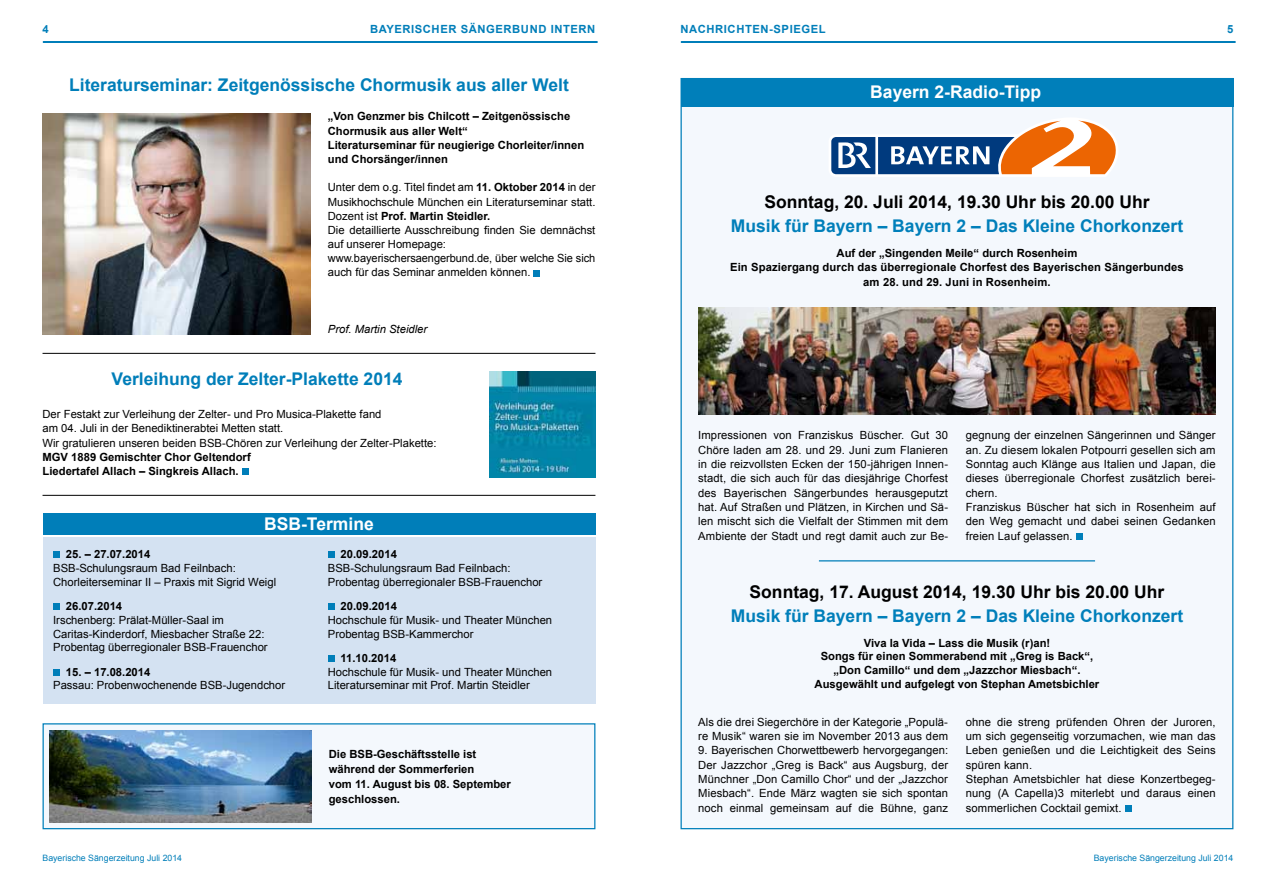
<style>
.page{position:relative;width:1276px;height:886px;background:#fff}
.page>*{position:absolute;margin:0;border:0;box-sizing:border-box;transform-origin:0 0}
.t1{font:700 17.5px "Arial";color:#007fba}
.t2{font:700 17.5px "Arial";color:#007eb9}
.t3{font:700 17.5px "Arial";color:#000}
.t4{font:700 17.5px "Arial";color:#fff}
.t5{font:11.25px/14.4px "Arial";color:#000}
.t6{font:700 11.25px/14.1px "Arial";color:#000}
.t7{font:700 11.25px "Arial";letter-spacing:.05em;color:#007eb9}
.t8{font:italic 11.25px "Arial";color:#000}
.t9{font:8.75px "Arial";color:#007eb9}
.s1{font-weight:700}
</style>
<div class="page">
<hr style="left:44px;top:41px;width:553px;height:2px;background:#007eb9">
<hr style="left:682px;top:41px;width:552px;height:2px;background:#007eb9">
<div style="left:43px;top:513px;width:552px;height:21px;background:#007eb9"></div>
<div style="left:43px;top:537px;width:552px;height:167px;background:#d4e2f2"></div>
<div style="left:53px;top:552px;width:7px;height:6px;background:#007eb9"></div>
<div style="left:53px;top:603px;width:7px;height:7px;background:#007eb9"></div>
<div style="left:53px;top:669px;width:7px;height:7px;background:#007eb9"></div>
<svg style="left:328px;top:552px;width:6px;height:6px"></svg>
<div style="left:328px;top:603px;width:6px;height:7px;background:#007eb9"></div>
<div style="left:328px;top:655px;width:6px;height:7px;background:#007eb9"></div>
<div style="left:43px;top:724px;width:552px;height:105px;background:#f4f8fd"></div>
<div style="left:43px;top:723px;width:552px;height:106px;border:1px solid #007fba"></div>
<hr style="left:43px;top:353px;width:552px;height:1px;background:#000">
<hr style="left:43px;top:495px;width:552px;height:1px;background:#000">
<div style="left:242px;top:468px;width:6px;height:7px;background:#007eb9"></div>
<svg style="left:534px;top:270px;width:6px;height:6px"></svg>
<img style="left:489px;top:371px;width:106px;height:106px">
<img style="left:43px;top:114px;width:267px;height:221px">
<div style="left:680px;top:78px;width:553px;height:751px;background:#f4f8fd;border:1px solid #007fba"></div>
<div style="left:1076px;top:533px;width:6px;height:7px;background:#007fba"></div>
<div style="left:1125px;top:805px;width:6px;height:7px;background:#007fba"></div>
<svg style="left:829px;top:118px;width:289px;height:58px"></svg>
<div style="left:680px;top:78px;width:553px;height:29px;background:#007fba"></div>
<hr style="left:819px;top:560px;width:276px;height:1px;background:#007eb9">
<img style="left:50px;top:730px;width:261px;height:92px">
<img style="left:698px;top:307px;width:517px;height:108px">
<p class="t7" style="left:43px;top:22px;width:8px">4</p>
<p class="t7" style="left:370px;top:22px;width:227px">BAYERISCHER SÄNGERBUND INTERN</p>
<p class="t7" style="left:680px;top:22px;width:147px">NACHRICHTEN-SPIEGEL</p>
<p class="t7" style="left:1227px;top:22px;width:8px">5</p>
<h1 class="t2" style="left:69px;top:73px;width:501px">Literaturseminar: Zeitgenössische Chormusik aus aller Welt</h1>
<p class="t6" style="left:328px;top:110px;width:258px">„Von Genzmer bis Chilcott – Zeitgenössische Chormusik aus aller Welt“<br>Literaturseminar für neugierige Chorleiter/innen und Chorsänger/innen</p>
<p class="t5" style="left:328px;top:180px;width:269px">Unter dem o.g. Titel findet am <span class="s1">11. Oktober 2014</span> in der Musikhochschule München ein Literaturseminar statt.<br>Dozent ist <span class="s1">Prof. Martin Steidler.<br></span>Die detaillierte Ausschreibung finden Sie demnächst auf unserer Homepage: www.bayerischersaengerbund.de, über welche Sie sich auch für das Seminar anmelden können.</p>
<p class="t8" style="left:328px;top:322px;width:101px">Prof. Martin Steidler</p>
<h1 class="t2" style="left:112px;top:367px;width:292px">Verleihung der Zelter-Plakette 2014</h1>
<p class="t5" style="left:43px;top:407px;width:395px">Der Festakt zur Verleihung der Zelter- und Pro Musica-Plakette fand<br>am 04. Juli in der Benediktinerabtei Metten statt.<br>Wir gratulieren unseren beiden BSB-Chören zur Verleihung der Zelter-Plakette:</p>
<p class="t6" style="left:43px;top:450px;width:210px">MGV 1889 Gemischter Chor Geltendorf<br>Liedertafel Allach – Singkreis Allach.</p>
<h1 class="t4" style="left:264px;top:512px;width:111px">BSB-Termine</h1>
<p class="t6" style="left:66px;top:547px;width:86px">25. – 27.07.2014</p>
<p class="t5" style="left:53px;top:561px;width:224px;line-height:13.8px">BSB-Schulungsraum Bad Feilnbach:<br>Chorleiterseminar II – Praxis mit Sigrid Weigl</p>
<p class="t6" style="left:66px;top:599px;width:58px">26.07.2014</p>
<p class="t5" style="left:53px;top:613px;width:216px;line-height:13.8px">Irschenberg: Prälat-Müller-Saal im<br>Caritas-Kinderdorf, Miesbacher Straße 22:<br>Probentag überregionaler BSB-Frauenchor</p>
<p class="t6" style="left:66px;top:665px;width:86px">15. – 17.08.2014</p>
<p class="t5" style="left:53px;top:678px;width:233px">Passau: Probenwochenende BSB-Jugendchor</p>
<p class="t6" style="left:341px;top:547px;width:58px">20.09.2014</p>
<p class="t5" style="left:328px;top:561px;width:216px;line-height:13.8px">BSB-Schulungsraum Bad Feilnbach:<br>Probentag überregionaler BSB-Frauenchor</p>
<p class="t6" style="left:341px;top:599px;width:58px">20.09.2014</p>
<p class="t5" style="left:328px;top:613px;width:226px;line-height:13.8px">Hochschule für Musik- und Theater München<br>Probentag BSB-Kammerchor</p>
<p class="t6" style="left:341px;top:651px;width:57px">11.10.2014</p>
<p class="t5" style="left:328px;top:665px;width:226px;line-height:13.8px">Hochschule für Musik- und Theater München<br>Literaturseminar mit Prof. Martin Steidler</p>
<p class="t6" style="left:329px;top:747px;width:184px;line-height:15px">Die BSB-Geschäftsstelle ist während der Sommerferien<br>vom 11. August bis 08. September geschlossen.</p>
<h1 class="t4" style="left:870px;top:80px;width:172px">Bayern 2-Radio-Tipp</h1>
<h1 class="t3" style="left:764px;top:190px;width:387px">Sonntag, 20. Juli 2014, 19.30 Uhr bis 20.00 Uhr</h1>
<h1 class="t1" style="left:731px;top:215px;width:454px">Musik für Bayern – Bayern 2 – Das Kleine Chorkonzert</h1>
<p class="t6" style="left:730px;top:246px;width:455px;text-align:center">Auf der „Singenden Meile“ durch Rosenheim<br>Ein Spaziergang durch das überregionale Chorfest des Bayerischen Sängerbundes am 28. und 29. Juni in Rosenheim.</p>
<p class="t5" style="left:698px;top:428px;width:251px;text-align:justify">Impressionen von Franziskus Büscher. Gut 30<br>Chöre laden am 28. und 29. Juni zum Flanieren in die reizvollsten Ecken der 150-jährigen Innen&shy;stadt, die sich auch für das diesjährige Chorfest des Bayerischen Sängerbundes herausgeputzt hat. Auf Straßen und Plätzen, in Kirchen und Sä&shy;len mischt sich die Vielfalt der Stimmen mit dem Ambiente der Stadt und regt damit auch zur Be-</p>
<p class="t5" style="left:966px;top:428px;width:251px">gegnung der einzelnen Sängerinnen und Sänger an. Zu diesem lokalen Potpourri gesellen sich am Sonntag auch Klänge aus Italien und Japan, die dieses überregionale Chorfest zusätzlich berei&shy;chern.<br>Franziskus Büscher hat sich in Rosenheim auf den Weg gemacht und dabei seinen Gedanken freien Lauf gelassen.</p>
<h1 class="t3" style="left:749px;top:580px;width:416px">Sonntag, 17. August 2014, 19.30 Uhr bis 20.00 Uhr</h1>
<h1 class="t1" style="left:731px;top:604px;width:454px">Musik für Bayern – Bayern 2 – Das Kleine Chorkonzert</h1>
<p class="t6" style="left:814px;top:636px;width:286px;line-height:13.8px;text-align:center">Viva la Vida – Lass die Musik (r)an!<br>Songs für einen Sommerabend mit „Greg is Back“, „Don Camillo“ und dem „Jazzchor Miesbach“.<br>Ausgewählt und aufgelegt von Stephan Ametsbichler</p>
<p class="t5" style="left:698px;top:714px;width:251px">Als die drei Siegerchöre in der Kategorie „Populä&shy;re Musik“ waren sie im November 2013 aus dem</p>
<p class="t5" style="left:698px;top:743px;width:251px;text-align:justify">9. Bayerischen Chorwettbewerb hervorgegangen:<br>Der Jazzchor „Greg is Back“ aus Augsburg, der Münchner „Don Camillo Chor“ und der „Jazzchor Miesbach“. Ende März wagten sie sich spontan noch einmal gemeinsam auf die Bühne, ganz</p>
<p class="t5" style="left:966px;top:714px;width:251px">ohne die streng prüfenden Ohren der Juroren, um sich gegenseitig vorzumachen, wie man das Leben genießen und die Leichtigkeit des Seins spüren kann.<br>Stephan Ametsbichler hat diese Konzertbegeg&shy;nung (A Capella)3 miterlebt und daraus einen sommerlichen Cocktail gemixt.</p>
<p class="t9" style="left:43px;top:852px;width:141px">Bayerische Sängerzeitung Juli 2014</p>
<p class="t9" style="left:1093px;top:852px;width:141px">Bayerische Sängerzeitung Juli 2014</p>
</div>
